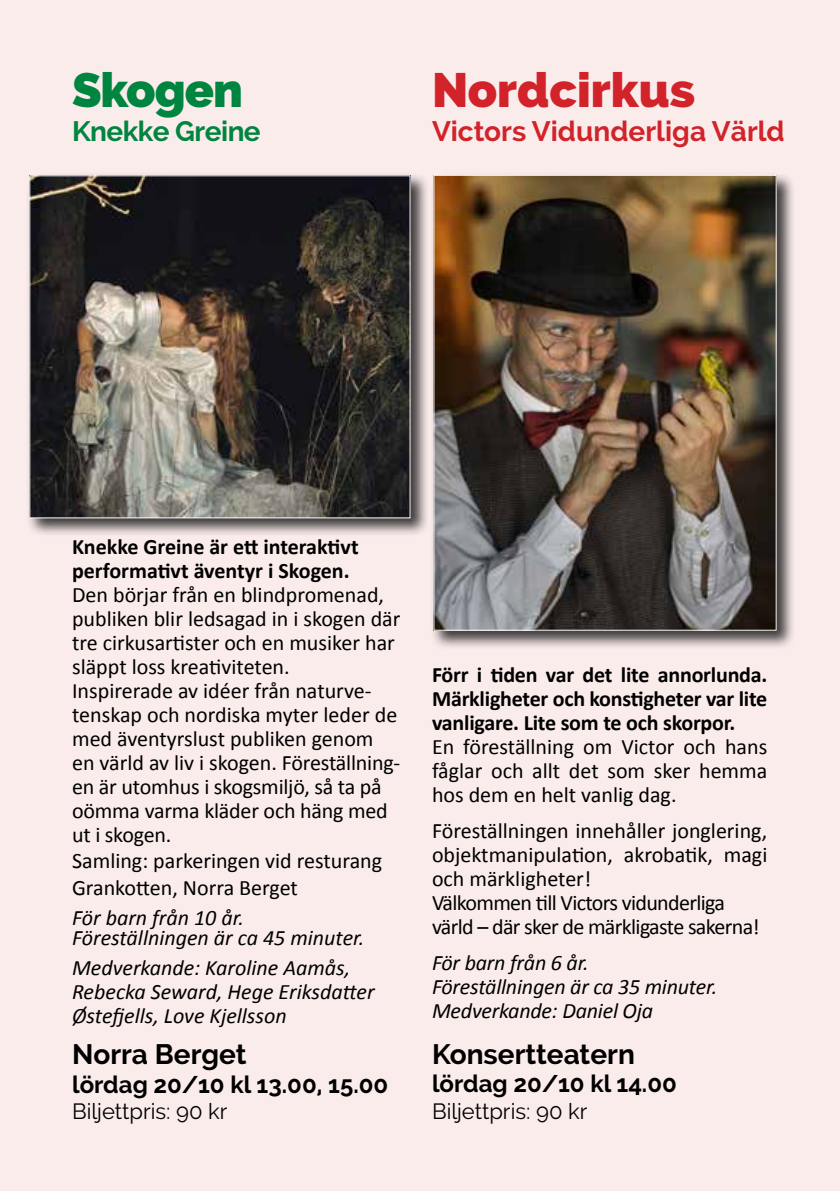
<style>
.page{position:relative;width:840px;height:1191px;background:#fff}
.page>*{position:absolute;margin:0;border:0;box-sizing:border-box;transform-origin:0 0}
.t1{font:800 48px "Raleway";color:#d2232a}
.t2{font:800 48px "Raleway";color:#008541}
.t3{font:700 28px "Raleway";color:#000}
.t4{font:700 28px "Raleway";color:#d2232a}
.t5{font:700 28px "Raleway";letter-spacing:-.02em;color:#008541}
.t6{font:700 24px "Raleway";color:#000}
.t7{font:22px/24px "Calibri";color:#000}
.t8{font:italic 22px/24px "Calibri";color:#000}
.t9{font:700 22px/24px "Calibri";letter-spacing:-.01em;color:#000}
.t10{font:22px "Raleway";color:#000}
</style>
<div class="page">
<div style="left:0;top:0;width:839px;height:1191px;background:#fbecec"></div>
<div style="left:26px;top:172px;width:403px;height:365px;background:#000;opacity:.75"></div>
<img style="left:31px;top:177px;width:377px;height:339px">
<div style="left:430px;top:172px;width:365px;height:477px;background:#000;opacity:.75"></div>
<img style="left:435px;top:177px;width:339px;height:451px">
<div style="left:433px;top:175px;width:343px;height:455px;border:1px solid #fff"></div>
<h1 class="t2" style="left:72px;top:62px;width:172px">Skogen</h1>
<p class="t5" style="left:72px;top:115px;width:190px">Knekke Greine</p>
<h1 class="t1" style="left:432px;top:62px;width:264px">Nordcirkus</h1>
<p class="t4" style="left:432px;top:115px;width:354px">Victors Vidunderliga Värld</p>
<p class="t9" style="left:72px;top:534px;width:288px">Knekke Greine är ett interaktivt performativt äventyr i Skogen.</p>
<p class="t7" style="left:72px;top:582px;width:330px">Den börjar från en blindpromenad, publiken blir ledsagad in i skogen där tre cirkusartister och en musiker har släppt loss kreativiteten.<br>Inspirerade av idéer från naturve&shy;tenskap och nordiska myter leder de med äventyrslust publiken genom en värld av liv i skogen. Föreställning&shy;en är utomhus i skogsmiljö, så ta på oömma varma kläder och häng med ut i skogen.</p>
<p class="t7" style="left:72px;top:848px;width:311px;line-height:26.4px">Samling: parkeringen vid resturang<br>Grankotten, Norra Berget</p>
<p class="t8" style="left:72px;top:906px;width:294px;line-height:20px">För barn från 10 år.<br>Föreställningen är ca 45 minuter.</p>
<p class="t8" style="left:72px;top:954px;width:304px">Medverkande: Karoline Aamås,<br>Rebecka Seward, Hege Eriksdatter<br>Østefjells, Love Kjellsson</p>
<p class="t3" style="left:72px;top:1038px;width:176px">Norra Berget</p>
<p class="t6" style="left:72px;top:1070px;width:317px">lördag 20/10 kl 13.00, 15.00</p>
<p class="t10" style="left:72px;top:1098px;width:157px">Biljettpris: 90 kr</p>
<p class="t9" style="left:432px;top:662px;width:337px;text-align:justify">Förr i tiden var det lite annorlunda.<br>Märkligheter och konstigheter var lite vanligare. Lite som te och skorpor.</p>
<p class="t7" style="left:432px;top:734px;width:337px;text-align:justify">En föreställning om Victor och hans fåglar och allt det som sker hemma hos dem en helt vanlig dag.</p>
<p class="t7" style="left:432px;top:818px;width:337px">Föreställningen innehåller jonglering, objektmanipulation, akrobatik, magi och märkligheter!<br>Välkommen till Victors vidunderliga värld – där sker de märkligaste sakerna!</p>
<p class="t8" style="left:432px;top:950px;width:286px">För barn från 6 år.<br>Föreställningen är ca 35 minuter.<br>Medverkande: Daniel Oja</p>
<p class="t3" style="left:432px;top:1037px;width:204px">Konsertteatern</p>
<p class="t6" style="left:432px;top:1070px;width:246px">lördag 20/10 kl 14.00</p>
<p class="t10" style="left:432px;top:1098px;width:157px">Biljettpris: 90 kr</p>
</div>
